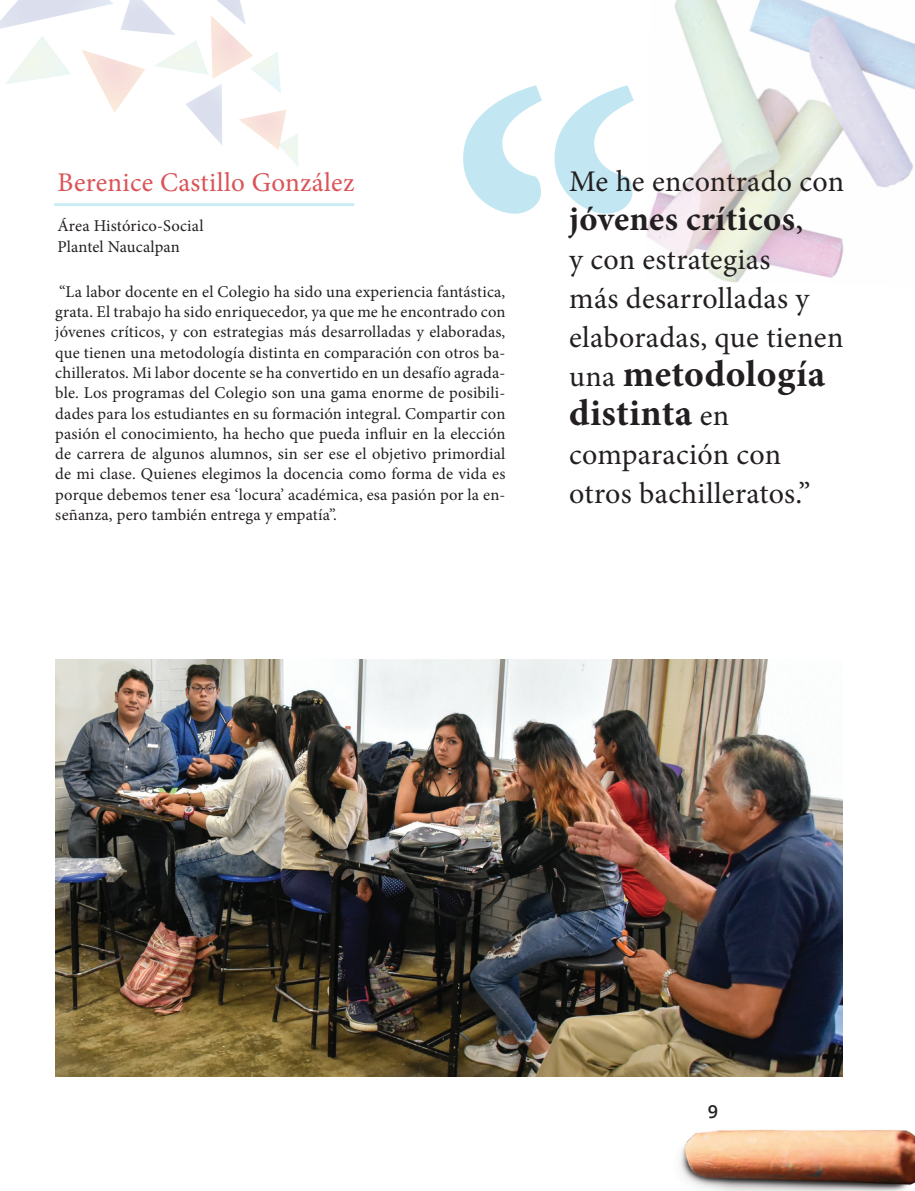
<style>
.page{position:relative;width:915px;height:1191px;background:#fff}
.page>*{position:absolute;margin:0;border:0;box-sizing:border-box;transform-origin:0 0}
.t1{font:700 450px "Minion Pro";color:#c2e7f3}
.t2{font:700 37.5px/39px "Minion Pro";letter-spacing:.01em;color:#231f20}
.t3{font:700 34.5px "Minion Pro";letter-spacing:.01em;color:#231f20}
.t4{font:30px/39px "Minion Pro";letter-spacing:.01em;color:#231f20}
.t5{font:27px "Minion Pro";color:#da5357}
.t6{font:600 18px "Open Sans";color:#231f20}
.t7{font:16.5px/20.2px "Minion Pro";letter-spacing:.01em;color:#231f20;text-align:justify}
.s1{font-weight:400}
.s2{font-weight:400;font-size:30px}
</style>
<div class="page">
<img style="left:646px;top:0;width:268px;height:283px">
<img style="left:679px;top:1129px;width:235px;height:62px">
<hr style="left:54px;top:203px;width:300px;height:3px;background:#93d8ec">
<img style="left:55px;top:659px;width:787px;height:417px">
<svg style="left:0;top:0;width:298px;height:167px"></svg>
<h1 class="t1" style="left:450px;top:-53px;width:202px">“</h1>
<h3 class="t4" style="left:569px;top:162px;width:276px">Me he encontrado con</h3>
<h3 class="t3" style="left:569px;top:194px;width:235px">jóvenes críticos<span class="s1">,</span></h3>
<h3 class="t4" style="left:569px;top:240px;width:276px">y con estrategias<br>más desarrolladas y elaboradas, que tienen</h3>
<h2 class="t2" style="left:569px;top:354px;width:257px"><span class="s2">una</span> metodología distinta <span class="s2">en</span></h2>
<h3 class="t4" style="left:569px;top:435px;width:243px">comparación con otros bachilleratos.”</h3>
<h3 class="t5" style="left:57px;top:164px;width:298px">Berenice Castillo González</h3>
<p class="t7" style="left:57px;top:216px;width:148px">Área Histórico-Social<br>Plantel Naucalpan</p>
<p class="t7" style="left:55px;top:282px;width:451px">“La labor docente en el Colegio ha sido una experiencia fantástica, grata. El trabajo ha sido enriquecedor, ya que me he encontrado con jóvenes críticos, y con estrategias más desarrolladas y elaboradas, que tienen una metodología distinta en comparación con otros ba&shy;chilleratos. Mi labor docente se ha convertido en un desafío agrada&shy;ble. Los programas del Colegio son una gama enorme de posibili&shy;dades para los estudiantes en su formación integral. Compartir con pasión el conocimiento, ha hecho que pueda influir en la elección de carrera de algunos alumnos, sin ser ese el objetivo primordial de mi clase. Quienes elegimos la docencia como forma de vida es porque debemos tener esa ‘locura’ académica, esa pasión por la en&shy;señanza, pero también entrega y empatía”.</p>
<p class="t6" style="left:707px;top:1099px;width:12px">9</p>
</div>
